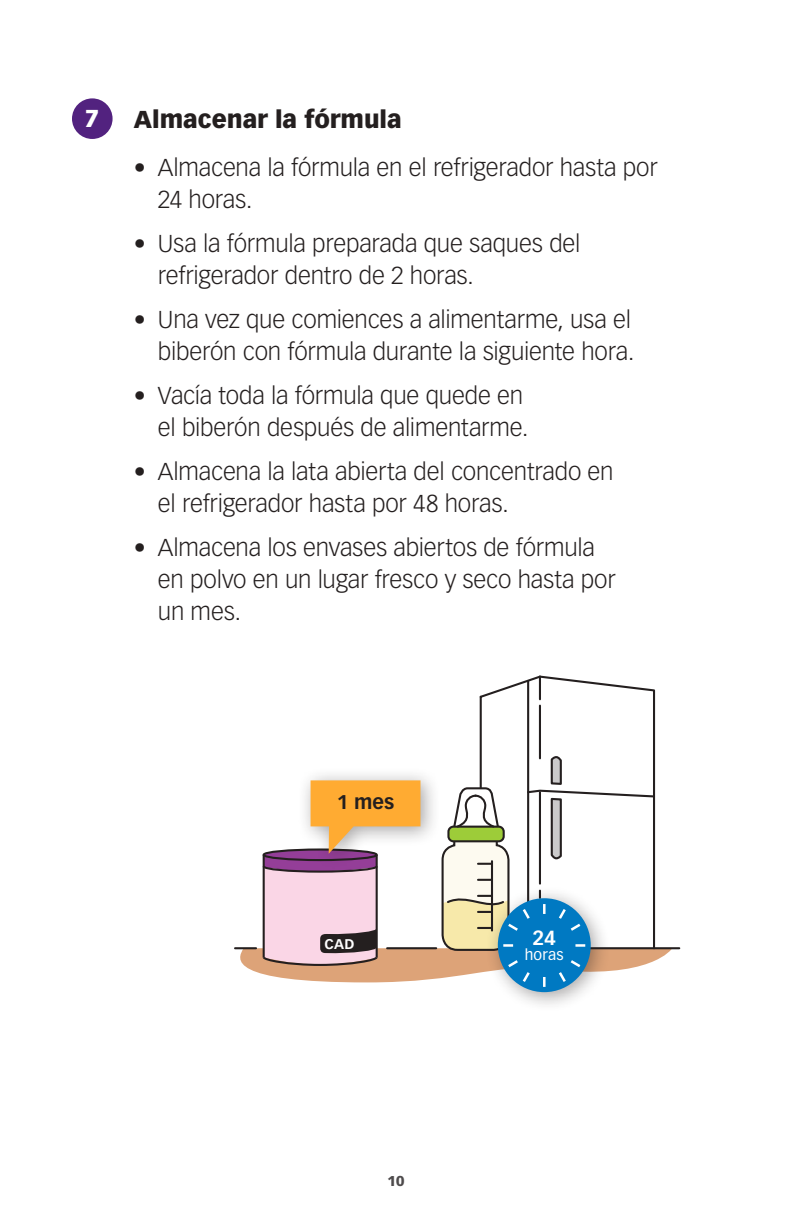
<style>
.page{position:relative;width:792px;height:1224px;background:#fff}
.page>*{position:absolute;margin:0;border:0;box-sizing:border-box;transform-origin:0 0}
.t1{font:300 24px/32px "Vectora LH";letter-spacing:-.01em;color:#241f1f}
.t2{font:900 24px "Vectora LH";color:#241f1f}
.t3{font:900 24px "Vectora LH";color:#fff}
.t4{font:700 20px "Vectora LH";color:#fff}
.t5{font:700 19.6px "Vectora LH";color:#241f1f}
.t6{font:15px "Vectora LH";letter-spacing:.015em;color:#fff}
.t7{font:900 14px "Vectora LH";color:#4e4b4c}
.t8{font:700 13.8px "Vectora LH";color:#fff}
</style>
<div class="page">
<div style="left:72px;top:98px;width:41px;height:41px;background:#52227f;border-radius:50%"></div>
<hr style="left:537px;top:947px;width:142px;height:2px;background:#241f1f">
<div style="left:485px;top:885px;width:126px;height:127px;background:#241f1f;opacity:.4"></div>
<svg style="left:234px;top:675px;width:438px;height:312px"></svg>
<p class="t3" style="left:85px;top:104px;width:16px">7</p>
<p class="t2" style="left:134px;top:104px;width:269px">Almacenar la fórmula</p>
<p class="t1" style="left:158px;top:152px;width:501px;text-indent:-24px">• Almacena la fórmula en el refrigerador hasta por<br>24 horas.</p>
<p class="t1" style="left:158px;top:228px;width:424px;text-indent:-24px">• Usa la fórmula preparada que saques del refrigerador dentro de 2 horas.</p>
<p class="t1" style="left:134px;top:304px;width:502px;text-align:right">• Una vez que comiences a alimentarme, usa el biberón con fórmula durante la siguiente hora.</p>
<p class="t1" style="left:134px;top:380px;width:396px;text-align:right">• Vacía toda la fórmula que quede en el biberón después de alimentarme.</p>
<p class="t1" style="left:158px;top:456px;width:457px;text-indent:-24px">• Almacena la lata abierta del concentrado en el refrigerador hasta por 48 horas.</p>
<p class="t1" style="left:158px;top:532px;width:459px;text-indent:-24px">• Almacena los envases abiertos de fórmula en polvo en un lugar fresco y seco hasta por un mes.</p>
<p class="t5" style="left:337px;top:791px;width:59px">1 mes</p>
<p class="t8" style="left:325px;top:936px;width:31px">CAD</p>
<p class="t4" style="left:532px;top:925px;width:25px">24</p>
<p class="t6" style="left:525px;top:945px;width:40px">horas</p>
<p class="t7" style="left:388px;top:1173px;width:18px">10</p>
</div>
